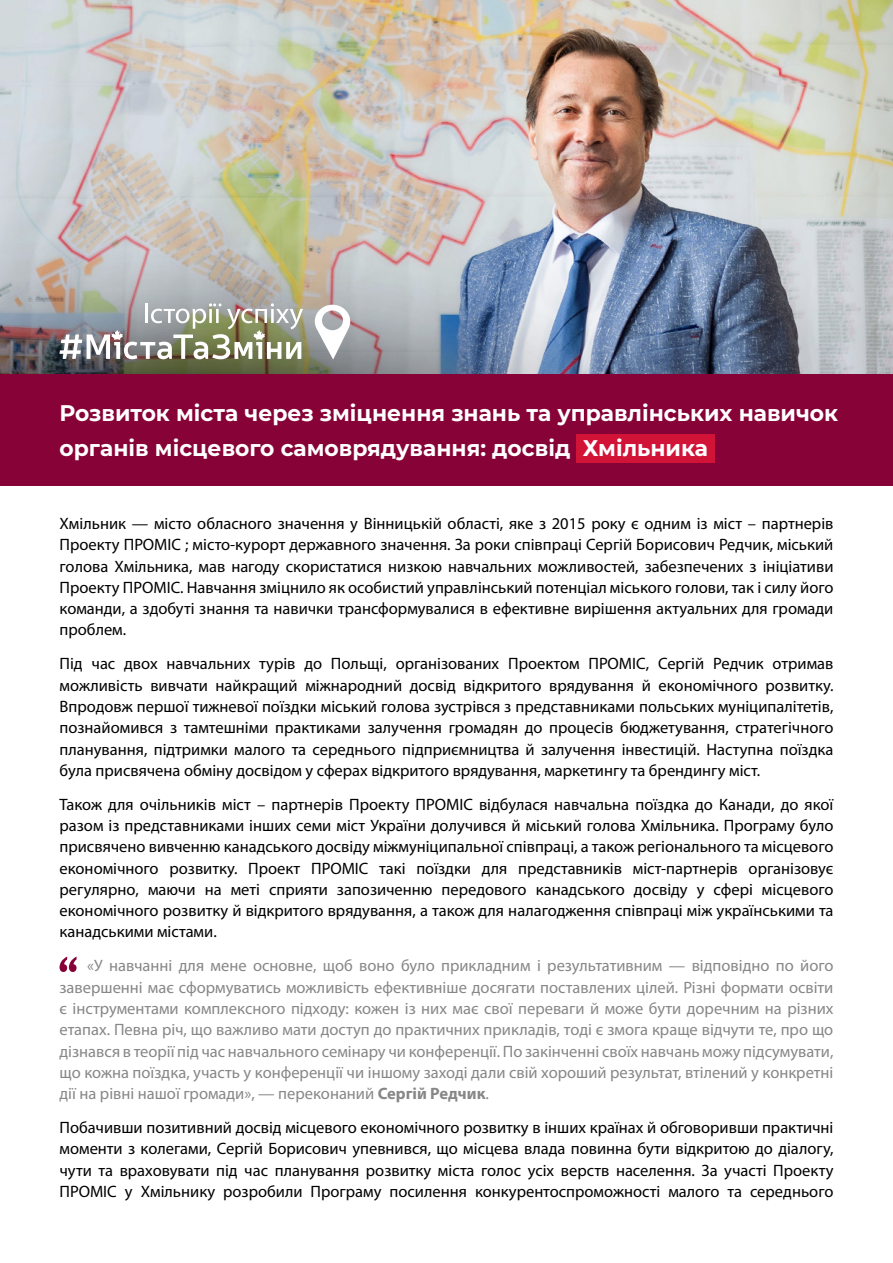
<style>
.page{position:relative;width:893px;height:1263px;background:#fff}
.page>*{position:absolute;margin:0;border:0;box-sizing:border-box;transform-origin:0 0}
.t1{font:700 22.5px/34.5px "Montserrat";color:#fff}
.t2{font:16.5px/21.3px "Myriad Pro";color:#000;text-align:justify}
.t3{font:16.5px/21.3px "Myriad Pro";color:#878787;text-align:justify}
.s1{font-weight:700}
</style>
<div class="page">
<img style="left:0;top:0;width:893px;height:374px">
<div style="left:0;top:374px;width:893px;height:112px;background:#870337"></div>
<svg style="left:315px;top:305px;width:35px;height:55px"></svg>
<img style="left:59px;top:303px;width:244px;height:56px">
<svg style="left:60px;top:956px;width:17px;height:16px"></svg>
<div style="left:576px;top:434px;width:139px;height:29px;background:#d01337"></div>
<h1 class="t1" style="left:60px;top:395px;width:780px">Розвиток міста через зміцнення знань та управлінських навичок органів місцевого самоврядування: досвід Хмільника</h1>
<p class="t2" style="left:60px;top:513px;width:775px">Хмільник — місто обласного значення у Вінницькій області, яке з 2015 року є одним із міст – партнерів Проекту ПРОМІС ; місто-курорт державного значення. За роки співпраці Сергій Борисович Редчик, міський голова Хмільника, мав нагоду скористатися низкою навчальних можливостей, забезпечених з ініціативи Проекту ПРОМІС. Навчання зміцнило як особистий управлінський потенціал міського голови, так і силу його команди, а здобуті знання та навички трансформувалися в ефективне вирішення актуальних для громади проблем.</p>
<p class="t2" style="left:60px;top:653px;width:775px">Під час двох навчальних турів до Польщі, організованих Проектом ПРОМІС, Сергій Редчик отримав можливість вивчати найкращий міжнародний досвід відкритого врядування й економічного розвитку.<br>Впродовж першої тижневої поїздки міський голова зустрівся з представниками польських муніципалітетів, познайомився з тамтешніми практиками залучення громадян до процесів бюджетування, стратегічного планування, підтримки малого та середнього підприємництва й залучення інвестицій. Наступна поїздка була присвячена обміну досвідом у сферах відкритого врядування, маркетингу та брендингу міст.</p>
<p class="t2" style="left:60px;top:793px;width:775px">Також для очільників міст – партнерів Проекту ПРОМІС відбулася навчальна поїздка до Канади, до якої разом із представниками інших семи міст України долучився й міський голова Хмільника. Програму було присвячено вивченню канадського досвіду міжмуніципальної співпраці, а також регіонального та місцевого економічного розвитку. Проект ПРОМІС такі поїздки для представників міст-партнерів організовує регулярно, маючи на меті сприяти запозиченню передового канадського досвіду у сфері місцевого економічного розвитку й відкритого врядування, а також для налагодження співпраці між українськими та канадськими містами.</p>
<p class="t3" style="left:60px;top:955px;width:775px;text-indent:28px">«У навчанні для мене основне, щоб воно було прикладним і результативним — відповідно по його завершенні має сформуватись можливість ефективніше досягати поставлених цілей. Різні формати освіти є інструментами комплексного підходу: кожен із них має свої переваги й може бути доречним на різних етапах. Певна річ, що важливо мати доступ до практичних прикладів, тоді є змога краще відчути те, про що дізнався в теорії під час навчального семінару чи конференції. По закінченні своїх навчань можу підсумувати, що кожна поїздка, участь у конференції чи іншому заході дали свій хороший результат, втілений у конкретні дії на рівні нашої громади», — переконаний <span class="s1">Сергій Редчик</span>.</p>
<p class="t2" style="left:60px;top:1117px;width:775px">Побачивши позитивний досвід місцевого економічного розвитку в інших країнах й обговоривши практичні моменти з колегами, Сергій Борисович упевнився, що місцева влада повинна бути відкритою до діалогу, чути та враховувати під час планування розвитку міста голос усіх верств населення. За участі Проекту ПРОМІС у Хмільнику розробили Програму посилення конкурентоспроможності малого та середнього</p>
</div>
